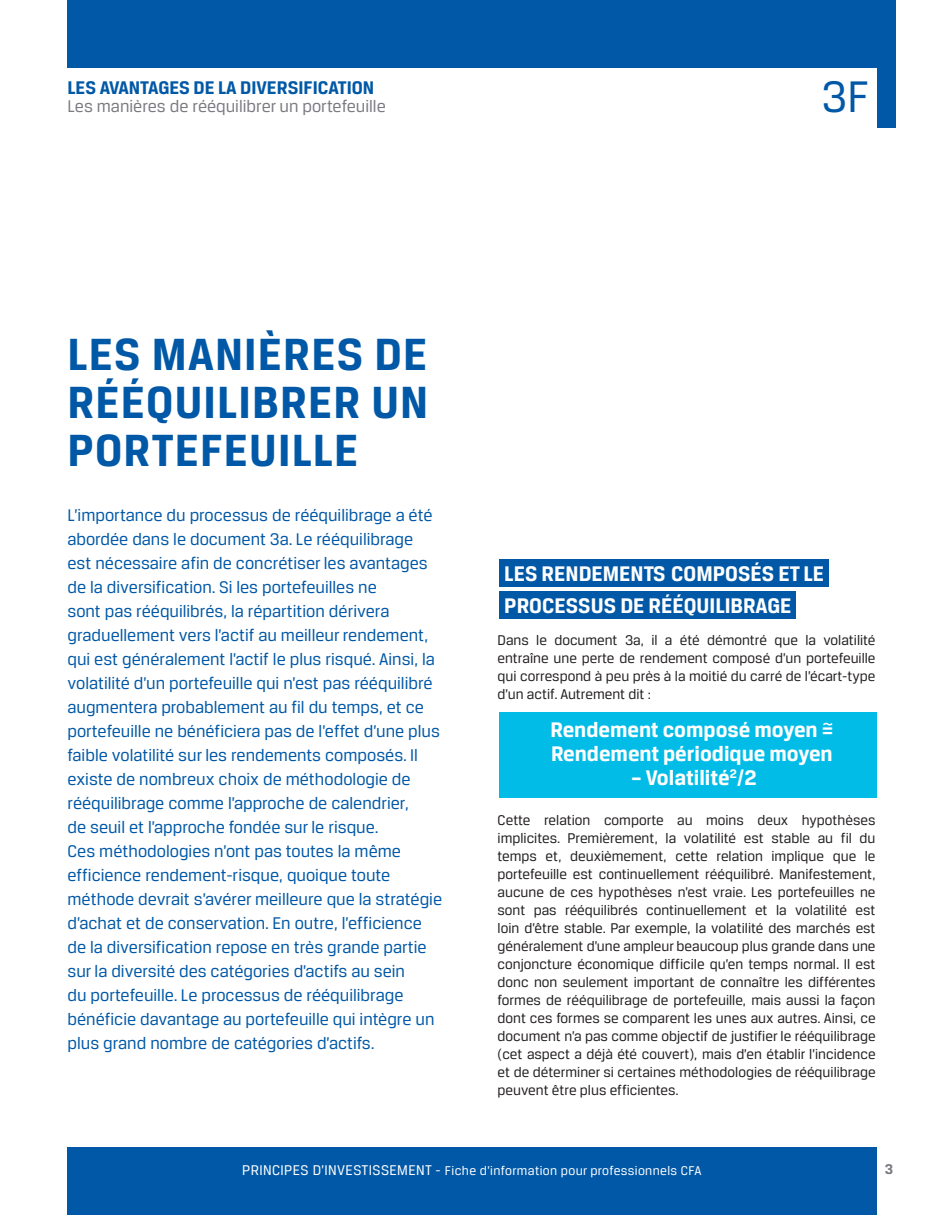
<style>
.page{position:relative;width:945px;height:1215px;background:#fff}
.page>*{position:absolute;margin:0;border:0;box-sizing:border-box;transform-origin:0 0}
.Grand_titre_bleu{font:700 48px/48px "Breuer Text";letter-spacing:.025em;color:#0158a6;text-align:justify}
.t1{font:47.1px "Breuer Text";color:#0158a6}
.Titre_souligné_2_lig{font:700 22.5px/24px "Breuer Text";color:#fff}
.t2{font:700 19.5px "Breuer Text";color:#0158a6}
.Intro_Section_bleu{font:18px/24px "Breuer Text";color:#0158a6}
.t3{font:18px "Breuer Text";color:#7b7a81}
.Texte_courant{font:15px/18px "Breuer Text";color:#231f20;text-align:justify}
.t4{font:700 15px "Breuer Text";color:#7b7a81}
.t5{font:13.5px "Breuer Text";letter-spacing:.025em;color:#fff}
.s1{font-size:15px}
</style>
<div class="page">
<div style="left:68px;top:0;width:810px;height:68px;background:#0158a6"></div>
<div style="left:68px;top:1148px;width:810px;height:67px;background:#0158a6"></div>
<div style="left:499px;top:559px;width:330px;height:27px;background:#0158a6"></div>
<div style="left:499px;top:591px;width:297px;height:28px;background:#0158a6"></div>
<div style="left:877px;top:0;width:18px;height:127px;background:#0158a6"></div>
<div style="left:500px;top:712px;width:378px;height:86px;background:#02bce8"></div>
<svg style="left:823px;top:722px;width:10px;height:4px"></svg>
<h3 class="t2" style="left:68px;top:77px;width:308px">LES AVANTAGES DE LA DIVERSIFICATION</h3>
<p class="t3" style="left:68px;top:97px;width:320px">Les manières de rééquilibrer un portefeuille</p>
<h2 class="t1" style="left:822px;top:71px;width:49px">3F</h2>
<p class="Grand_titre_bleu" style="left:68px;top:330px;width:362px">LES MANIÈRES DE RÉÉQUILIBRER UN PORTEFEUILLE</p>
<p class="Intro_Section_bleu" style="left:68px;top:503px;width:376px">L’importance du processus de rééquilibrage a été abordée dans le document 3a. Le rééquilibrage<br>est nécessaire afin de concrétiser les avantages de la diversification. Si les portefeuilles ne<br>sont pas rééquilibrés, la répartition dérivera graduellement vers l’actif au meilleur rendement, qui est généralement l’actif le plus risqué. Ainsi, la volatilité d’un portefeuille qui n’est pas rééquilibré augmentera probablement au fil du temps, et ce portefeuille ne bénéficiera pas de l’effet d’une plus faible volatilité sur les rendements composés. Il existe de nombreux choix de méthodologie de rééquilibrage comme l’approche de calendrier,<br>de seuil et l’approche fondée sur le risque.<br>Ces méthodologies n’ont pas toutes la même efficience rendement-risque, quoique toute méthode devrait s’avérer meilleure que la stratégie d’achat et de conservation. En outre, l’efficience de la diversification repose en très grande partie sur la diversité des catégories d’actifs au sein<br>du portefeuille. Le processus de rééquilibrage bénéficie davantage au portefeuille qui intègre un plus grand nombre de catégories d’actifs.</p>
<p class="Titre_souligné_2_lig" style="left:504px;top:561px;width:321px">LES RENDEMENTS COMPOSÉS ET LE</p>
<p class="Titre_souligné_2_lig" style="left:504px;top:594px;width:289px">PROCESSUS DE RÉÉQUILIBRAGE</p>
<p class="Texte_courant" style="left:498px;top:631px;width:379px">Dans le document 3a, il a été démontré que la volatilité entraîne une perte de rendement composé d’un portefeuille qui correspond à peu près à la moitié du carré de l’écart-type d’un actif. Autrement dit :</p>
<p class="Titre_souligné_2_lig" style="left:550px;top:717px;width:284px">Rendement composé moyen =<br>Rendement périodique moyen</p>
<p class="Titre_souligné_2_lig" style="left:631px;top:765px;width:127px">– Volatilité<sup>2</sup>/2</p>
<p class="Texte_courant" style="left:498px;top:811px;width:380px">Cette relation comporte au moins deux hypothèses implicites. Premièrement, la volatilité est stable au fil du temps et, deuxièmement, cette relation implique que le portefeuille est continuellement rééquilibré. Manifestement, aucune de ces hypothèses n’est vraie. Les portefeuilles ne sont pas rééquilibrés continuellement et la volatilité est loin d’être stable. Par exemple, la volatilité des marchés est généralement d’une ampleur beaucoup plus grande dans une conjoncture économique difficile qu’en temps normal. Il est donc non seulement important de connaître les différentes formes de rééquilibrage de portefeuille, mais aussi la façon dont ces formes se comparent les unes aux autres. Ainsi, ce document n’a pas comme objectif de justifier le rééquilibrage (cet aspect a déjà été couvert), mais d’en établir l’incidence et de déterminer si certaines méthodologies de rééquilibrage peuvent être plus efficientes.</p>
<p class="t5" style="left:242px;top:1164px;width:461px"><span class="s1">PRINCIPES D’INVESTISSEMENT -</span> Fiche d’information pour professionnels CFA</p>
<p class="t4" style="left:885px;top:1161px;width:10px">3</p>
</div>
